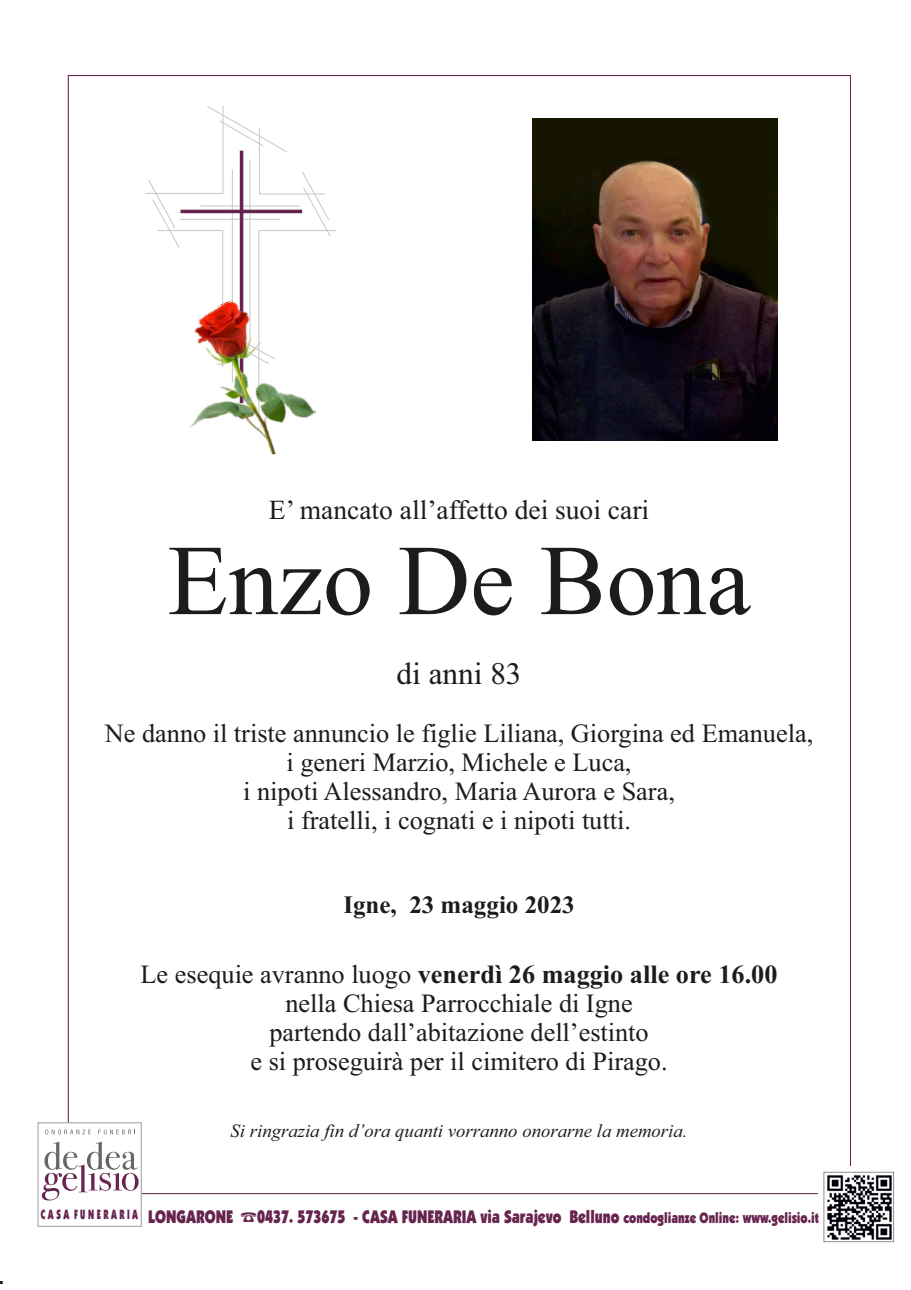
<style>
.page{position:relative;width:911px;height:1290px;background:#fff}
.page>*{position:absolute;margin:0;border:0;box-sizing:border-box;transform-origin:0 0}
.t1{font:100px "Times New Roman";color:#1b1d1b}
.t2{font:31.25px "Times New Roman";color:#1b1d1b}
.t3{font:30px "Arial";color:#1d1d1b}
.t4{font:27.5px "Times New Roman";color:#1b1d1b}
.t5{font:26.25px/29.1px "Times New Roman";color:#1b1d1b;text-align:center}
.t6{font:700 25px "Times New Roman";color:#1b1d1b}
.t7{font:italic 18.75px "Times New Roman";color:#1b1d1b}
.t8{font:900 18.12px "Kabel IT Cby BT";color:#66244f;scale:.79 1}
.t9{font:900 13.38px "Kabel IT Cby BT";letter-spacing:.305em;color:#66244f;scale:.62 1}
.s1{font-weight:700}
.s2{font-size:15px}
</style>
<div class="page">
<hr style="left:200px;top:206px;width:100px;height:1px;background:#c7c7c6">
<svg style="left:207px;top:106px;width:80px;height:47px"></svg>
<svg style="left:301px;top:172px;width:30px;height:64px"></svg>
<svg style="left:148px;top:179px;width:32px;height:69px"></svg>
<hr style="left:180px;top:219px;width:100px;height:1px;background:#c7c7c6">
<hr style="left:250px;top:160px;width:1px;height:176px;background:#c7c7c6">
<hr style="left:258px;top:231px;width:1px;height:187px;background:#c7c7c6">
<hr style="left:222px;top:230px;width:1px;height:137px;background:#c7c7c6">
<hr style="left:259px;top:230px;width:77px;height:1px;background:#c7c7c6">
<hr style="left:259px;top:128px;width:1px;height:66px;background:#c7c7c6">
<hr style="left:259px;top:194px;width:66px;height:1px;background:#c7c7c6">
<hr style="left:146px;top:193px;width:77px;height:1px;background:#c7c7c6">
<hr style="left:223px;top:106px;width:1px;height:88px;background:#c7c7c6">
<hr style="left:158px;top:230px;width:65px;height:1px;background:#c7c7c6">
<hr style="left:232px;top:170px;width:1px;height:212px;background:#c7c7c6">
<hr style="left:180px;top:210px;width:122px;height:3px;background:#66244f">
<hr style="left:240px;top:151px;width:3px;height:252px;background:#66244f">
<img style="left:533px;top:119px;width:244px;height:321px">
<img style="left:190px;top:287px;width:126px;height:168px">
<img style="left:823px;top:1171px;width:71px;height:72px">
<div style="left:37px;top:1122px;width:105px;height:105px;background:#fff;border:1px solid #b0b0b3"></div>
<svg style="left:42px;top:1141px;width:97px;height:59px"></svg>
<svg style="left:45px;top:1129px;width:46px;height:5px"></svg>
<svg style="left:98px;top:1129px;width:37px;height:5px"></svg>
<p class="t3" style="left:-2px;top:1262px;width:10px">.</p>
<p class="t4" style="left:269px;top:500px;width:382px">E’ mancato all’affetto dei suoi cari</p>
<h1 class="t1" style="left:167px;top:545px;width:585px">Enzo De Bona</h1>
<p class="t2" style="left:396px;top:663px;width:126px">di anni 83</p>
<p class="t5" style="left:105px;top:721px;width:710px">Ne danno il triste annuncio le figlie Liliana, Giorgina ed Emanuela, i generi Marzio, Michele e Luca,<br>i nipoti Alessandro, Maria Aurora e Sara,<br>i fratelli, i cognati e i nipoti tutti.</p>
<p class="t6" style="left:343px;top:896px;width:233px">Igne, 23 maggio 2023</p>
<p class="t5" style="left:141px;top:962px;width:638px">Le esequie avranno luogo <span class="s1">venerdì 26 maggio alle ore 16.00 </span>nella Chiesa Parrocchiale di Igne<br>partendo dall’abitazione dell’estinto<br>e si proseguirà per il cimitero di Pirago.</p>
<p class="t7" style="left:230px;top:1124px;width:458px">Si ringrazia fin d’ora quanti vorranno onorarne la memoria.</p>
<p class="t9" style="left:41px;top:1209px;width:158px">CASA FUNERARIA</p>
<p class="t8" style="left:148px;top:1209px;width:109px">LONGARONE</p>
<p class="t8" style="left:257px;top:1209px;width:712px">0437. 573675 - CASA FUNERARIA via Sarajevo Belluno <span class="s2">condoglianze Online: www.gelisio.it</span></p>
</div>
